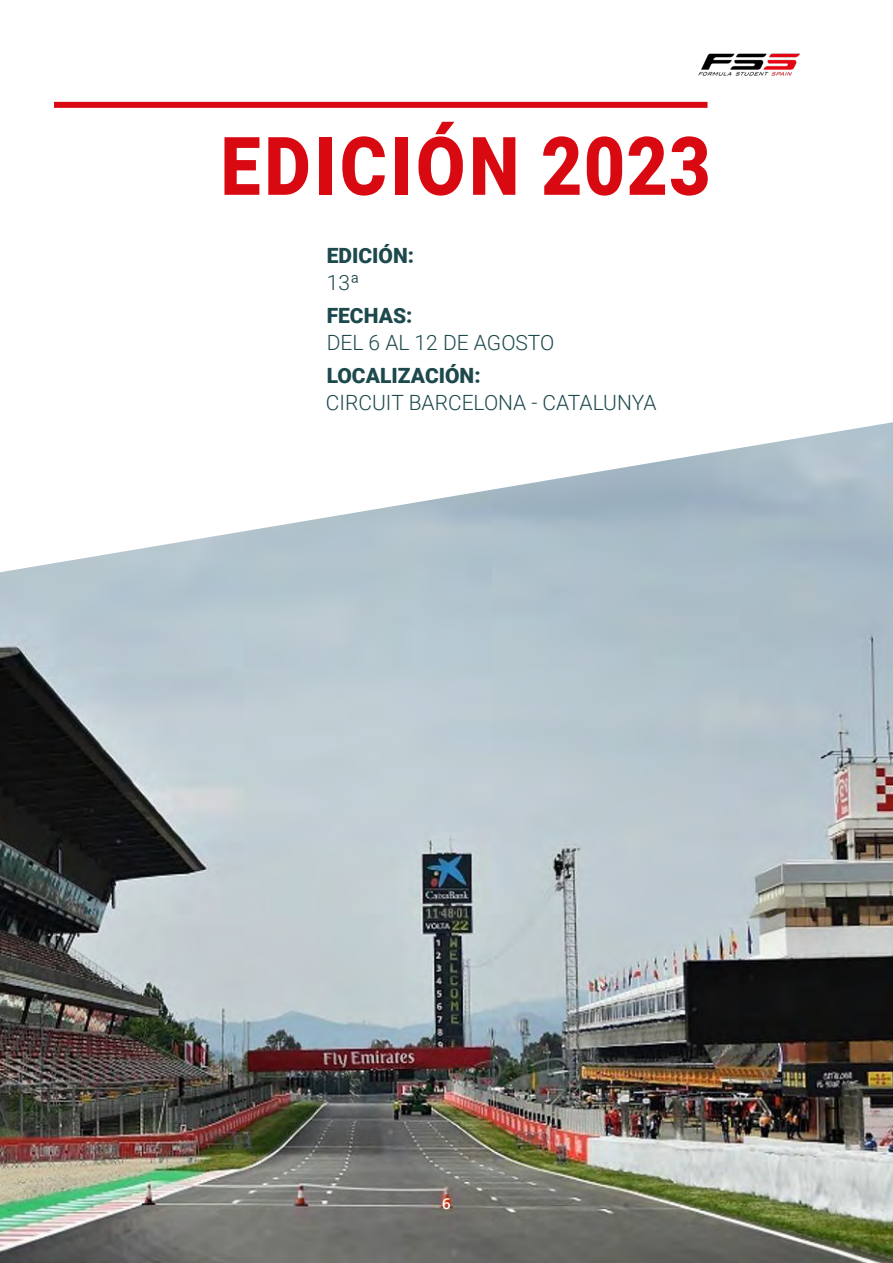
<style>
.page{position:relative;width:893px;height:1263px;background:#fff}
.page>*{position:absolute;margin:0;border:0;box-sizing:border-box;transform-origin:0 0}
.t1{font:900 81px "Roboto";letter-spacing:.055em;color:#d90912;scale:.88 1}
.t2{font:300 21px "Roboto";color:#1d494c}
.t3{font:900 21px "Roboto";color:#1d494c}
.t4{font:600 15px "Open Sans";color:#fff}
</style>
<div class="page">
<img style="left:0;top:422px;width:893px;height:841px">
<div style="left:54px;top:102px;width:653px;height:6px;background:#d90912"></div>
<img style="left:698px;top:54px;width:101px;height:21px">
<h1 class="t1" style="left:221px;top:109px;width:558px">EDICIÓN 2023</h1>
<p class="t3" style="left:327px;top:241px;width:89px">EDICIÓN:</p>
<p class="t2" style="left:327px;top:268px;width:34px">13ª</p>
<p class="t3" style="left:327px;top:301px;width:87px">FECHAS:</p>
<p class="t2" style="left:327px;top:328px;width:229px">DEL 6 AL 12 DE AGOSTO</p>
<p class="t3" style="left:327px;top:361px;width:155px">LOCALIZACIÓN:</p>
<p class="t2" style="left:326px;top:388px;width:332px">CIRCUIT BARCELONA - CATALUNYA</p>
<p class="t4" style="left:442px;top:1194px;width:10px">6</p>
</div>
